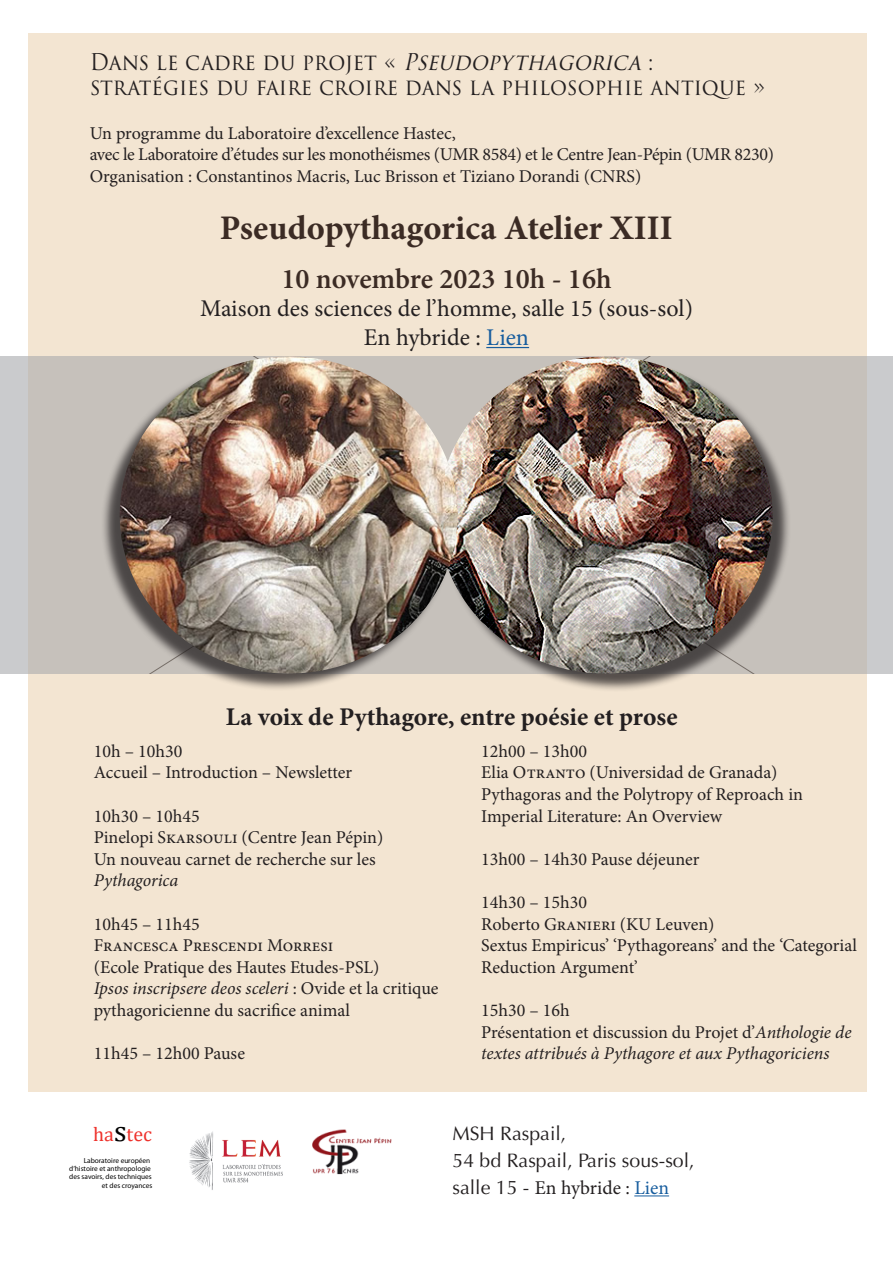
<style>
.page{position:relative;width:893px;height:1263px;background:#fff}
.page>*{position:absolute;margin:0;border:0;box-sizing:border-box;transform-origin:0 0}
.t1{font:700 34.5px "Minion Pro";color:#3b2b24}
.t2{font:600 28.5px "Minion Pro";color:#3b2b24}
.t3{font:700 25.5px "Minion Pro";color:#231f20}
.t4{font:24px "Minion Pro";color:#231f20}
.t5{font:22.5px "Trajan Pro 3";color:#231f20;scale:.93 1}
.t6{font:20.1px "Cambria";color:#ee312b}
.t7{font:19.5px "Optima LT Std";color:#231f20}
.t8{font:19.5px "Minion Pro";color:#231f20}
.t9{font:18px/21.6px "Minion Pro";color:#231f20}
.t10{font:italic 18px/21.6px "Minion Pro";letter-spacing:-.005em;color:#231f20}
.t11{font:18px "Minion Pro";letter-spacing:-.02em;color:#231f20}
.t12{font:700 7.35px/8.4px "Times";letter-spacing:.005em;color:#000;text-align:right}
.s1{font-style:italic}
.s2{color:#175d9e}
.s3{font-style:normal}
.s4{font-size:29.25px;color:#000}
.s5{font-family:"Optima LT Std"}
</style>
<div class="page">
<div style="left:28px;top:33px;width:839px;height:1058px;background:#f3e5d2"></div>
<svg style="left:0;top:356px;width:893px;height:317px"></svg>
<hr style="left:634px;top:1195px;width:35px;height:1px;background:#175d9e">
<hr style="left:486px;top:347px;width:43px;height:1px;background:#175d9e">
<div style="left:440px;top:359px;width:351px;height:333px;background:#231f20;opacity:.75"></div>
<img style="left:457px;top:356px;width:316px;height:317px">
<div style="left:101px;top:358px;width:354px;height:333px;background:#231f20;opacity:.75"></div>
<img style="left:120px;top:356px;width:337px;height:317px">
<img style="left:189px;top:1131px;width:94px;height:59px">
<img style="left:312px;top:1129px;width:80px;height:46px">
<p class="t5" style="left:90px;top:46px;width:608px">Dans le cadre du projet « <span class="s1">Pseudopythagorica</span> :</p>
<p class="t5" style="left:90px;top:72px;width:728px">stratégies du faire croire dans la philosophie antique »</p>
<p class="t9" style="left:90px;top:122px;width:368px">Un programme du Laboratoire d’excellence Hastec,</p>
<p class="t11" style="left:90px;top:142px;width:686px">avec le Laboratoire d’études sur les monothéismes (UMR 8584) et le Centre Jean-Pépin (UMR 8230)</p>
<p class="t9" style="left:90px;top:165px;width:553px">Organisation : Constantinos Macris, Luc Brisson et Tiziano Dorandi (CNRS)</p>
<p class="t1" style="left:220px;top:203px;width:455px">Pseudopythagorica Atelier XIII</p>
<p class="t2" style="left:281px;top:259px;width:332px">10 novembre 2023 10h - 16h</p>
<p class="t4" style="left:200px;top:293px;width:494px">Maison des sciences de l’homme, salle 15 (sous-sol)</p>
<p class="t4" style="left:364px;top:321px;width:167px">En hybride : <span class="s2">Lien</span></p>
<p class="t3" style="left:226px;top:699px;width:453px">La voix de Pythagore, entre poésie et prose</p>
<p class="t9" style="left:94px;top:740px;width:90px">10h – 10h30</p>
<p class="t9" style="left:94px;top:762px;width:260px">Accueil – Introduction – Newsletter</p>
<p class="t9" style="left:94px;top:805px;width:107px">10h30 – 10h45</p>
<p class="t9" style="left:94px;top:827px;width:291px">Pinelopi Skarsouli (Centre Jean Pépin)</p>
<p class="t9" style="left:94px;top:848px;width:283px">Un nouveau carnet de recherche sur les<br><span class="s1">Pythagorica</span></p>
<p class="t9" style="left:94px;top:913px;width:107px">10h45 – 11h45</p>
<p class="t9" style="left:94px;top:935px;width:287px">Francesca Prescendi Morresi (Ecole Pratique des Hautes Etudes-PSL)</p>
<p class="t9" style="left:94px;top:978px;width:346px"><span class="s1">Ipsos inscripsere deos sceleri</span> : Ovide et la critique pythagoricienne du sacrifice animal</p>
<p class="t9" style="left:94px;top:1043px;width:153px">11h45 – 12h00 Pause</p>
<p class="t9" style="left:481px;top:740px;width:107px">12h00 – 13h00</p>
<p class="t9" style="left:481px;top:762px;width:298px">Elia Otranto (Universidad de Granada)</p>
<p class="t9" style="left:481px;top:783px;width:323px">Pythagoras and the Polytropy of Reproach in<br>Imperial Literature: An Overview</p>
<p class="t9" style="left:481px;top:848px;width:220px">13h00 – 14h30 Pause déjeuner</p>
<p class="t9" style="left:481px;top:891px;width:107px">14h30 – 15h30</p>
<p class="t9" style="left:481px;top:913px;width:235px">Roberto Granieri (KU Leuven)</p>
<p class="t9" style="left:481px;top:935px;width:377px">Sextus Empiricus’ ‘Pythagoreans’ and the ‘Categorial<br>Reduction Argument’</p>
<p class="t9" style="left:481px;top:999px;width:90px">15h30 – 16h</p>
<p class="t10" style="left:481px;top:1021px;width:372px"><span class="s3">Présentation et discussion du Projet d’</span>Anthologie de textes attribués à Pythagore et aux Pythagoriciens</p>
<p class="t6" style="left:93px;top:1122px;width:60px">ha<span class="s4">s</span>tec</p>
<p class="t12" style="left:69px;top:1156px;width:85px">Laboratoire européen d’histoire et anthropologie des savoirs, des techniques et des croyances</p>
<p class="t7" style="left:452px;top:1122px;width:115px">MSH Raspail,</p>
<p class="t7" style="left:452px;top:1149px;width:244px">54 bd Raspail, Paris sous-sol,</p>
<p class="t8" style="left:452px;top:1175px;width:218px"><span class="s5">salle 15 -</span> En hybride : <span class="s2">Lien</span></p>
</div>
